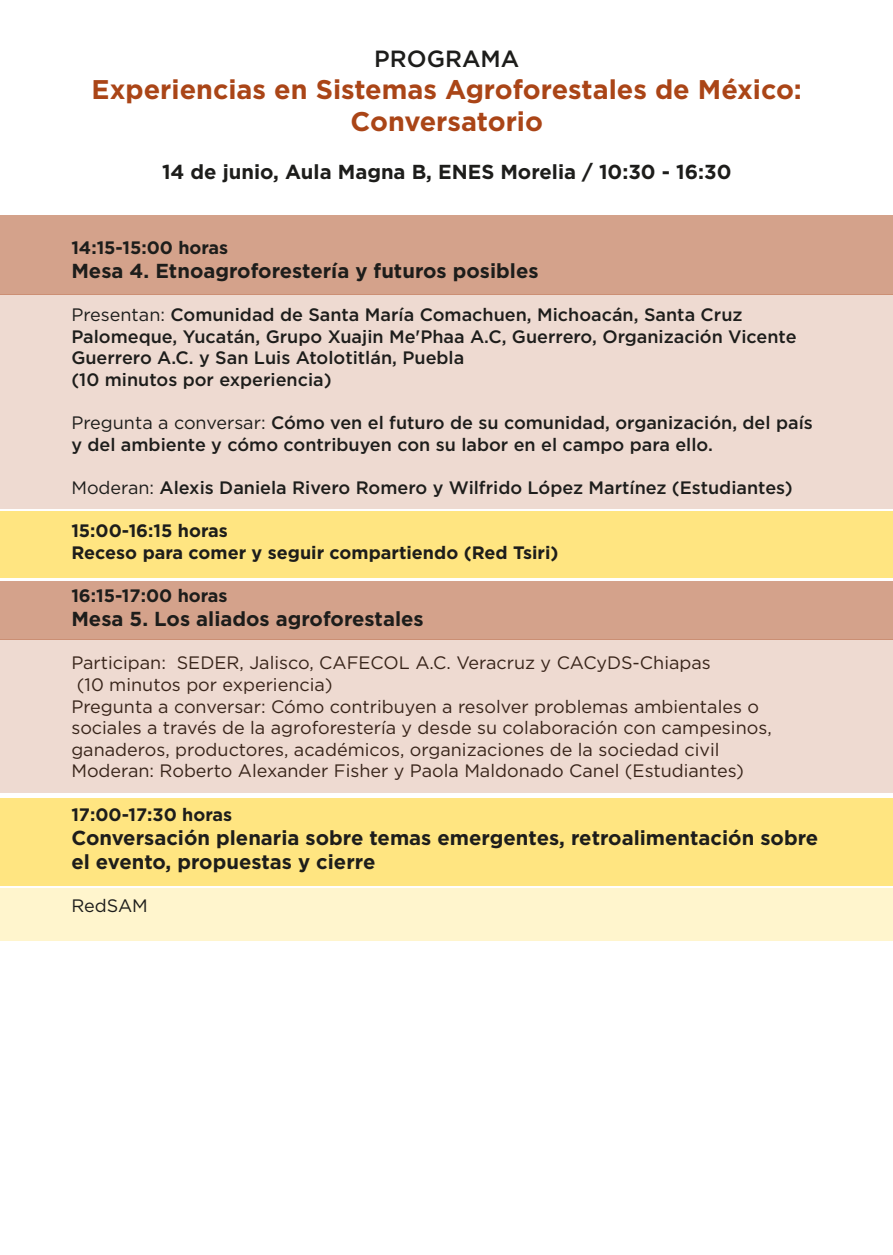
<style>
.page{position:relative;width:893px;height:1255px;background:#fff}
.page>*{position:absolute;margin:0;border:0;box-sizing:border-box;transform-origin:0 0}
.t1{font:700 27px/32.4px "Gotham";color:#aa4517;text-align:center}
.t2{font:500 23.4px "Gotham";color:#1d1d1b}
.t3{font:700 20.25px/24.3px "Gotham";color:#1d1d1b}
.t4{font:500 18px/21.6px "Gotham";color:#1d1d1b}
.t5{font:18px "Gotham";color:#1d1d1b}
.t6{font:700 18px/21.6px "Gotham";color:#1d1d1b}
.s1{font-weight:400}
</style>
<div class="page">
<div style="left:0;top:888px;width:893px;height:53px;background:#fff5cd"></div>
<div style="left:0;top:294px;width:892px;height:215px;background:#eedad1"></div>
<div style="left:0;top:798px;width:893px;height:87px;background:#ffe581"></div>
<div style="left:0;top:581px;width:893px;height:59px;background:#d4a28b"></div>
<div style="left:0;top:215px;width:893px;height:79px;background:#d4a28b"></div>
<div style="left:0;top:511px;width:893px;height:67px;background:#ffe581"></div>
<div style="left:0;top:640px;width:893px;height:153px;background:#eedad1"></div>
<h2 class="t2" style="left:374px;top:43px;width:147px">PROGRAMA</h2>
<h1 class="t1" style="left:92px;top:73px;width:712px">Experiencias en Sistemas Agroforestales de México:<br>Conversatorio</h1>
<p class="t3" style="left:162px;top:160px;width:571px">14 de junio, Aula Magna B, ENES Morelia / 10:30 - 16:30</p>
<p class="t6" style="left:71px;top:236px;width:158px">14:15-15:00 horas</p>
<p class="t3" style="left:71px;top:258px;width:469px">Mesa 4. Etnoagroforestería y futuros posibles</p>
<p class="t4" style="left:71px;top:304px;width:727px"><span class="s1">Presentan:</span> Comunidad de Santa María Comachuen, Michoacán, Santa Cruz Palomeque, Yucatán, Grupo Xuajin Me'Phaa A.C, Guerrero, Organización Vicente Guerrero A.C. y San Luis Atolotitlán, Puebla<br>(10 minutos por experiencia)</p>
<p class="t4" style="left:71px;top:412px;width:743px"><span class="s1">Pregunta a conversar:</span> Cómo ven el futuro de su comunidad, organización, del país y del ambiente y cómo contribuyen con su labor en el campo para ello.</p>
<p class="t4" style="left:71px;top:476px;width:723px"><span class="s1">Moderan:</span> Alexis Daniela Rivero Romero y Wilfrido López Martínez (Estudiantes)</p>
<p class="t6" style="left:71px;top:520px;width:489px">15:00-16:15 horas<br>Receso para comer y seguir compartiendo (Red Tsiri)</p>
<p class="t6" style="left:71px;top:585px;width:158px">16:15-17:00 horas</p>
<p class="t3" style="left:71px;top:607px;width:354px">Mesa 5. Los aliados agroforestales</p>
<p class="t5" style="left:71px;top:651px;width:641px">Participan: SEDER, Jalisco, CAFECOL A.C. Veracruz y CACyDS-Chiapas</p>
<p class="t5" style="left:77px;top:673px;width:257px">(10 minutos por experiencia)</p>
<p class="t5" style="left:71px;top:695px;width:689px">Pregunta a conversar: Cómo contribuyen a resolver problemas ambientales o</p>
<p class="t5" style="left:71px;top:716px;width:702px">sociales a través de la agroforestería y desde su colaboración con campesinos,</p>
<p class="t5" style="left:71px;top:738px;width:650px">ganaderos, productores, académicos, organizaciones de la sociedad civil</p>
<p class="t5" style="left:71px;top:759px;width:674px">Moderan: Roberto Alexander Fisher y Paola Maldonado Canel (Estudiantes)</p>
<p class="t6" style="left:71px;top:803px;width:162px">17:00-17:30 horas</p>
<p class="t3" style="left:71px;top:825px;width:748px">Conversación plenaria sobre temas emergentes, retroalimentación sobre el evento, propuestas y cierre</p>
<p class="t5" style="left:71px;top:894px;width:78px">RedSAM</p>
</div>
